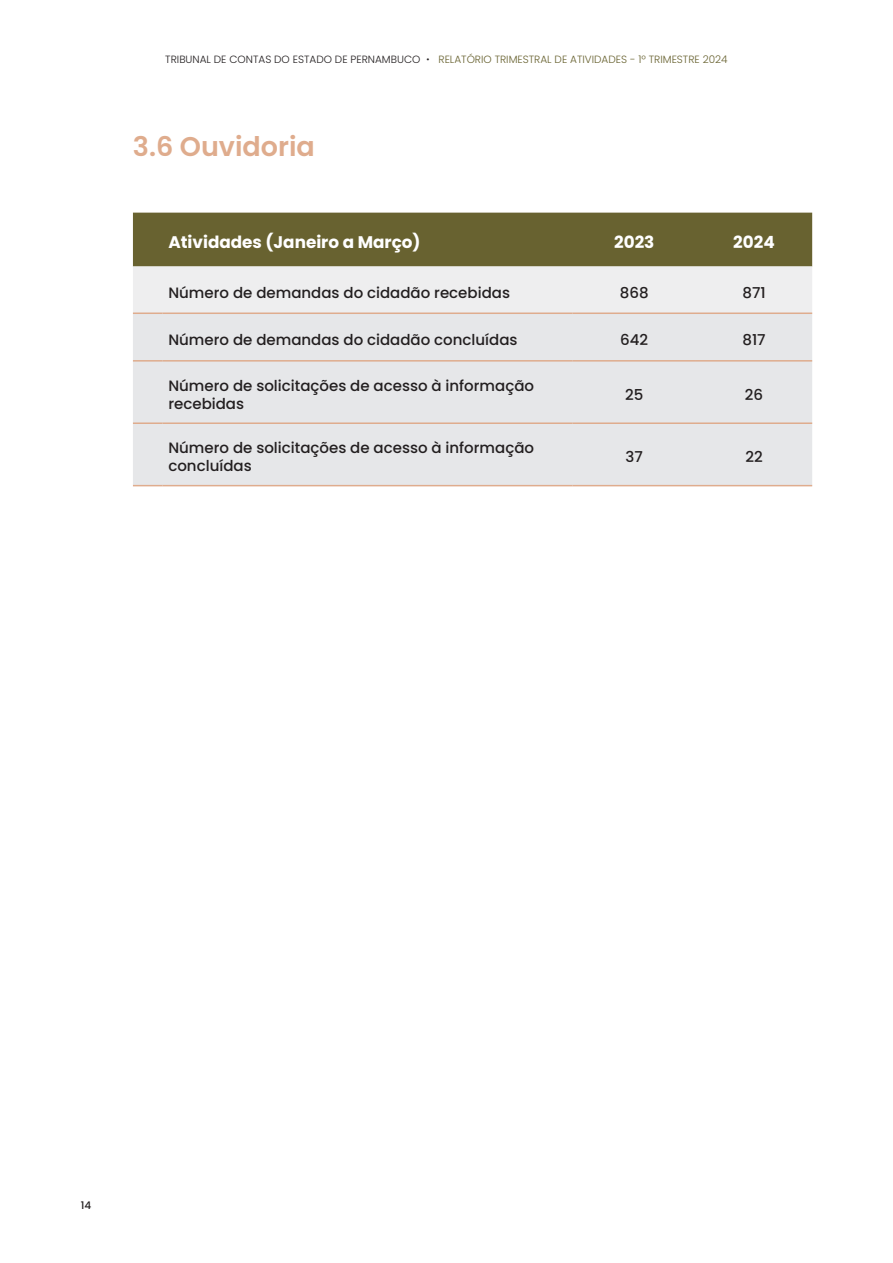
<style>
.page{position:relative;width:893px;height:1263px;background:#fff}
.page>*{position:absolute;margin:0;border:0;box-sizing:border-box;transform-origin:0 0}
.t1{font:600 27px "Poppins";color:#dfac8d}
.t2{font:700 16.8px "Poppins";color:#fff}
.t3{font:500 15px/18px "Poppins";color:#231f20}
.t4{font:300 10.5px "Poppins";color:#686230}
.t5{font:500 10.5px "Poppins";color:#231f20}
.s1{color:#231f20}
.s2{font-family:"Raleway";font-weight:500;color:#231f20}
</style>
<div class="page">
<svg style="left:133px;top:213px;width:679px;height:99px;background:#a5a288"></svg>
<div style="left:133px;top:314px;width:679px;height:171px;background:#e6e7e9"></div>
<hr style="left:133px;top:312px;width:29px;height:2px;background:#dfac8d">
<hr style="left:162px;top:312px;width:411px;height:2px;background:#dfac8d">
<hr style="left:573px;top:312px;width:123px;height:2px;background:#dfac8d">
<hr style="left:696px;top:312px;width:116px;height:2px;background:#dfac8d">
<hr style="left:133px;top:360px;width:29px;height:2px;background:#dfac8d">
<hr style="left:162px;top:360px;width:411px;height:2px;background:#dfac8d">
<hr style="left:573px;top:360px;width:123px;height:2px;background:#dfac8d">
<hr style="left:696px;top:360px;width:116px;height:2px;background:#dfac8d">
<hr style="left:133px;top:422px;width:29px;height:2px;background:#dfac8d">
<hr style="left:162px;top:422px;width:411px;height:2px;background:#dfac8d">
<hr style="left:573px;top:422px;width:123px;height:2px;background:#dfac8d">
<hr style="left:696px;top:422px;width:116px;height:2px;background:#dfac8d">
<svg style="left:133px;top:485px;width:29px;height:1px"></svg>
<hr style="left:162px;top:485px;width:411px;height:1px;background:#dfac8d">
<hr style="left:573px;top:485px;width:123px;height:1px;background:#dfac8d">
<hr style="left:696px;top:485px;width:116px;height:1px;background:#dfac8d">
<p class="t4" style="left:165px;top:53px;width:564px"><span class="s1">TRIBUNAL DE CONTAS DO ESTADO DE PERNAMBUCO</span> <span class="s2">•</span> RELATÓRIO TRIMESTRAL DE ATIVIDADES - 1º TRIMESTRE 2024</p>
<p class="t1" style="left:133px;top:131px;width:183px">3.6 Ouvidoria</p>
<p class="t2" style="left:168px;top:233px;width:254px">Atividades (Janeiro a Março)</p>
<p class="t2" style="left:614px;top:233px;width:42px">2023</p>
<p class="t2" style="left:733px;top:233px;width:43px">2024</p>
<p class="t3" style="left:168px;top:284px;width:343px">Número de demandas do cidadão recebidas</p>
<p class="t3" style="left:620px;top:284px;width:30px">868</p>
<p class="t3" style="left:742px;top:284px;width:25px">871</p>
<p class="t3" style="left:168px;top:331px;width:351px">Número de demandas do cidadão concluídas</p>
<p class="t3" style="left:620px;top:331px;width:29px">642</p>
<p class="t3" style="left:742px;top:331px;width:25px">817</p>
<p class="t3" style="left:168px;top:377px;width:367px">Número de solicitações de acesso à informação recebidas</p>
<p class="t3" style="left:625px;top:386px;width:20px">25</p>
<p class="t3" style="left:745px;top:386px;width:20px">26</p>
<p class="t3" style="left:168px;top:439px;width:367px">Número de solicitações de acesso à informação concluídas</p>
<p class="t3" style="left:626px;top:448px;width:19px">37</p>
<p class="t3" style="left:745px;top:448px;width:19px">22</p>
<p class="t5" style="left:81px;top:1199px;width:12px">14</p>
</div>
